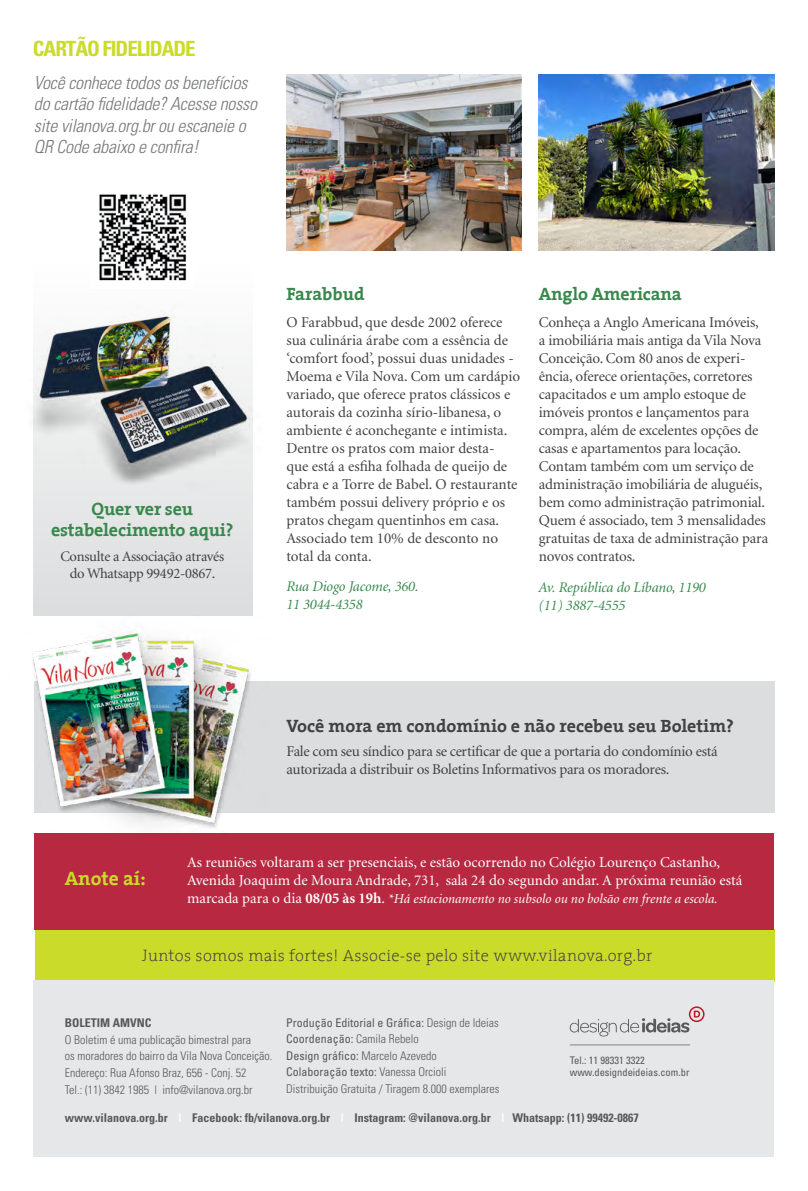
<style>
.page{position:relative;width:808px;height:1191px;background:#fff}
.page>*{position:absolute;margin:0;border:0;box-sizing:border-box;transform-origin:0 0}
.t1{font:700 condensed 21px "Univers";letter-spacing:-.05em;color:#cbdb2a}
.t2{font:700 19.5px "The Serif";color:#cbdb2a}
.t3{font:italic 300 condensed 18px/21.6px "Univers";letter-spacing:-.01em;color:#77787b}
.t4{font:700 18px/21px "The Serif";letter-spacing:-.01em;color:#37884b;text-align:center}
.t5{font:700 18px "The Serif";color:#414042}
.t6{font:200 16.5px "The Serif";letter-spacing:.02em;color:#414042}
.t7{font:15px/18px "Minion";letter-spacing:-.01em;color:#414042}
.t8{font:15px/18px "Minion";color:#fff}
.t9{font:italic 14.7px/17.7px "Minion";letter-spacing:-.01em;color:#37884b}
.t10{font:14.55px/16.5px "Minion";letter-spacing:-.02em;color:#414042;text-align:center}
.t11{font:italic 13.5px "Minion";color:#fff}
.t12{font:300 condensed 12px/16.5px "Univers";color:#58595b}
.t13{font:700 condensed 12px "Univers";color:#58595b}
.t14{font:condensed 10.5px/12.6px "Univers";color:#58595b}
.s1{font-style:normal;font-size:15px}
.s2{font-weight:700;font-style:normal;font-size:15px}
.s3{font-weight:400}
.s4{color:#fff}
</style>
<div class="page">
<div style="left:35px;top:929px;width:739px;height:53px;background:#cbdb2a"></div>
<div style="left:33px;top:981px;width:741px;height:176px;background:#e6e7e8"></div>
<svg style="left:570px;top:1006px;width:134px;height:30px"></svg>
<hr style="left:570px;top:1044px;width:120px;height:1px;background:#808285">
<div style="left:35px;top:833px;width:739px;height:96px;background:#b82841"></div>
<div style="left:34px;top:491px;width:219px;height:124px;background:#e2e2e3"></div>
<img style="left:99px;top:194px;width:88px;height:87px">
<img style="left:33px;top:311px;width:220px;height:180px">
<div style="left:34px;top:681px;width:740px;height:132px;background:#dcddde"></div>
<img style="left:32px;top:615px;width:221px;height:219px">
<img style="left:539px;top:75px;width:235px;height:176px">
<img style="left:286px;top:75px;width:235px;height:176px">
<h1 class="t1" style="left:33px;top:36px;width:164px">CARTÃO FIDELIDADE</h1>
<p class="t3" style="left:34px;top:71px;width:225px">Você conhece todos os benefícios do cartão fidelidade? Acesse nosso site vilanova.org.br ou escaneie o<br>QR Code abaixo e confira!</p>
<p class="t4" style="left:51px;top:498px;width:184px">Quer ver seu estabelecimento aqui?</p>
<p class="t10" style="left:60px;top:549px;width:165px">Consulte a Associação através do Whatsapp 99492-0867.</p>
<p class="t4" style="left:286px;top:282px;width:80px">Farabbud</p>
<p class="t7" style="left:286px;top:313px;width:235px">O Farabbud, que desde 2002 oferece sua culinária árabe com a essência de ‘comfort food’, possui duas unidades - Moema e Vila Nova. Com um cardápio variado, que oferece pratos clássicos e autorais da cozinha sírio-libanesa, o ambiente é aconchegante e intimista.<br>Dentre os pratos com maior desta&shy;que está a esfiha folhada de queijo de cabra e a Torre de Babel. O restaurante também possui delivery próprio e os pratos chegam quentinhos em casa.<br>Associado tem 10% de desconto no total da conta.</p>
<p class="t4" style="left:539px;top:282px;width:145px">Anglo Americana</p>
<p class="t7" style="left:539px;top:313px;width:231px">Conheça a Anglo Americana Imóveis, a imobiliária mais antiga da Vila Nova Conceição. Com 80 anos de experi&shy;ência, oferece orientações, corretores capacitados e um amplo estoque de imóveis prontos e lançamentos para compra, além de excelentes opções de casas e apartamentos para locação.<br>Contam também com um serviço de administração imobiliária de aluguéis, bem como administração patrimonial.<br>Quem é associado, tem 3 mensalidades gratuitas de taxa de administração para novos contratos.</p>
<p class="t9" style="left:286px;top:578px;width:134px">Rua Diogo Jacome, 360.<br>11 3044-4358</p>
<p class="t9" style="left:539px;top:579px;width:169px">Av. República do Líbano, 1190 (11) 3887-4555</p>
<p class="t5" style="left:286px;top:710px;width:449px">Você mora em condomínio e não recebeu seu Boletim?</p>
<p class="t7" style="left:286px;top:743px;width:433px">Fale com seu síndico para se certificar de que a portaria do condomínio está autorizada a distribuir os Boletins Informativos para os moradores.</p>
<h2 class="t2" style="left:65px;top:862px;width:83px">Anote aí:</h2>
<p class="t8" style="left:187px;top:853px;width:556px">As reuniões voltaram a ser presenciais, e estão ocorrendo no Colégio Lourenço Castanho,<br>Avenida Joaquim de Moura Andrade, 731, sala 24 do segundo andar. A próxima reunião está</p>
<p class="t11" style="left:187px;top:891px;width:532px"><span class="s1">marcada para o dia</span> <span class="s2">08/05 às 19h</span><span class="s1">.</span> *Há estacionamento no subsolo ou no bolsão em frente a escola.</p>
<p class="t6" style="left:142px;top:942px;width:512px">Juntos somos mais fortes! Associe-se pelo site www.vilanova.org.br</p>
<p class="t12" style="left:286px;top:1014px;width:215px"><span class="s3">Produção Editorial e Gráfica:</span> Design de Ideias <span class="s3">Coordenação:</span> Camila Rebelo<br><span class="s3">Design gráfico:</span> Marcelo Azevedo <span class="s3">Colaboração texto:</span> Vanessa Orcioli Distribuição Gratuita / Tiragem 8.000 exemplares</p>
<p class="t13" style="left:65px;top:1015px;width:88px">BOLETIM AMVNC</p>
<p class="t12" style="left:65px;top:1031px;width:209px">O Boletim é uma publicação bimestral para<br>os moradores do bairro da Vila Nova Conceição.<br>Endereço: Rua Afonso Braz, 656 - Conj. 52<br>Tel.: (11) 3842 1985 | info@vilanova.org.br</p>
<p class="t13" style="left:65px;top:1110px;width:575px">www.vilanova.org.br <span class="s4">|</span> Facebook: fb/vilanova.org.br <span class="s4">|</span> Instagram: @vilanova.org.br <span class="s4">|</span> Whatsapp: (11) 99492-0867</p>
<p class="t14" style="left:570px;top:1053px;width:121px">Tel.: 11 98331 3322 www.designdeideias.com.br</p>
</div>
